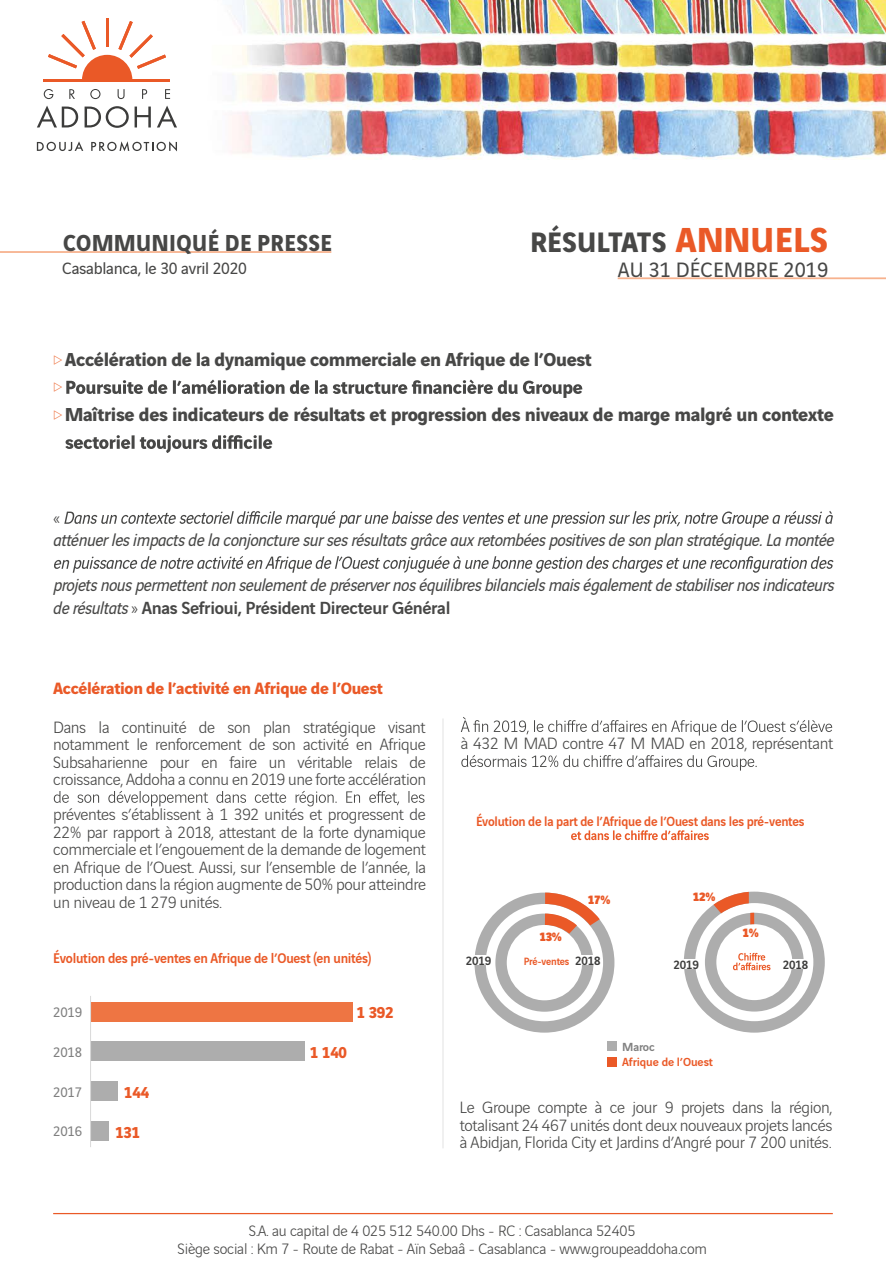
<style>
.page{position:relative;width:886px;height:1276px;background:#fff}
.page>*{position:absolute;margin:0;border:0;box-sizing:border-box;transform-origin:0 0}
.t1{font:700 30px "Vinci Sans";letter-spacing:.005em;color:#474746}
.t2{font:700 24.75px "Vinci Sans";letter-spacing:.02em;color:#474746;scale:.95 1}
.t3{font:22.25px "Vinci Sans";letter-spacing:.005em;color:#474746}
.t4{font:700 20px "Vinci Sans";letter-spacing:-.02em;color:#474746}
.t5{font:italic 18.75px/22.5px "Vinci Sans";letter-spacing:-.02em;color:#474746}
.t6{font:300 18.75px "Vinci Sans";color:#474746}
.t7{font:300 17.5px/17.5px "Vinci Sans";letter-spacing:-.02em;color:#474746;text-align:justify}
.t8{font:700 17.5px "Vinci Sans";letter-spacing:-.02em;color:#ea5927}
.t9{font:17.5px "Vinci Sans";letter-spacing:-.015em;color:#474746}
.t10{font:700 16.88px "Vinci Sans";color:#ea5927}
.t11{font:300 16.12px/17.9px "Vinci Sans";letter-spacing:-.015em;color:#474746;text-align:center}
.t12{font:500 15px "Vinci Sans";letter-spacing:-.02em;color:#ea5927;scale:.94 1}
.t13{font:14.75px "Vinci Sans";letter-spacing:-.01em;color:#808080}
.t14{font:500 14.38px "Vinci Sans";letter-spacing:-.02em;color:#ea5927;scale:.94 1}
.t15{font:500 12.88px "Vinci Sans";color:#3c3c3b}
.t16{font:900 12.88px "Vinci Sans";color:#ea5927}
.t17{font:500 12.5px "Vinci Sans";letter-spacing:-.01em;color:#ea5927}
.t18{font:500 12.5px "Vinci Sans";letter-spacing:-.01em;color:#808080}
.t19{font:500 11.25px "Vinci Sans";letter-spacing:-.02em;color:#ea5927;scale:.94 1}
.s1{font-size:37px;color:#ea5927}
.s2{font-weight:300;font-style:normal}
.s3{font-weight:500;font-style:normal}
.s4{font-size:12.88px;color:#3c3c3b}
</style>
<div class="page">
<img style="left:36px;top:0;width:850px;height:159px">
<svg style="left:64px;top:511px;width:769px;height:17px"></svg>
<svg style="left:54px;top:556px;width:779px;height:17px"></svg>
<svg style="left:461px;top:717px;width:371px;height:18px"></svg>
<svg style="left:461px;top:755px;width:296px;height:15px"></svg>
<svg style="left:54px;top:790px;width:370px;height:16px"></svg>
<hr style="left:0;top:251px;width:331px;height:2px;background:#f7b28e">
<hr style="left:618px;top:277px;width:268px;height:2px;background:#f7b28e">
<hr style="left:106px;top:19px;width:3px;height:28px;background:#ea5927">
<hr style="left:44px;top:79px;width:126px;height:3px;background:#ea5927">
<svg style="left:48px;top:21px;width:118px;height:58px"></svg>
<svg style="left:85px;top:106px;width:44px;height:22px"></svg>
<svg style="left:135px;top:107px;width:16px;height:20px"></svg>
<svg style="left:157px;top:106px;width:20px;height:21px"></svg>
<svg style="left:37px;top:106px;width:41px;height:21px"></svg>
<svg style="left:44px;top:89px;width:9px;height:10px"></svg>
<svg style="left:69px;top:89px;width:6px;height:10px"></svg>
<svg style="left:165px;top:89px;width:5px;height:10px"></svg>
<svg style="left:90px;top:89px;width:10px;height:10px"></svg>
<svg style="left:118px;top:89px;width:7px;height:10px"></svg>
<svg style="left:142px;top:89px;width:5px;height:10px"></svg>
<svg style="left:37px;top:141px;width:46px;height:10px"></svg>
<svg style="left:91px;top:141px;width:86px;height:10px"></svg>
<div style="left:91px;top:1081px;width:27px;height:20px;background:#adadad"></div>
<div style="left:91px;top:1041px;width:214px;height:20px;background:#adadad"></div>
<div style="left:91px;top:1121px;width:18px;height:19px;background:#adadad"></div>
<div style="left:91px;top:1001px;width:261px;height:20px;background:#ee7543"></div>
<hr style="left:90px;top:996px;width:1px;height:151px;background:#d9d9d9">
<svg style="left:571px;top:830px;width:138px;height:10px"></svg>
<div style="left:607px;top:1041px;width:9px;height:9px;background:#adadad"></div>
<div style="left:607px;top:1056px;width:9px;height:10px;background:#ea5927"></div>
<svg style="left:684px;top:891px;width:141px;height:141px"></svg>
<svg style="left:474px;top:892px;width:140px;height:140px"></svg>
<div style="left:575px;top:955px;width:26px;height:10px;background:#fff"></div>
<div style="left:466px;top:955px;width:25px;height:10px;background:#fff"></div>
<svg style="left:65px;top:435px;width:207px;height:18px"></svg>
<hr style="left:443px;top:718px;width:1px;height:430px;background:#e3e3e3">
<hr style="left:53px;top:1213px;width:780px;height:1px;background:#ea5927">
<svg style="left:66px;top:379px;width:516px;height:19px"></svg>
<h2 class="t2" style="left:63px;top:224px;width:284px">COMMUNIQUÉ DE PRESSE</h2>
<h1 class="t1" style="left:530px;top:218px;width:299px">RÉSULTATS <span class="s1">ANNUELS</span></h1>
<p class="t9" style="left:62px;top:255px;width:186px">Casablanca, le 30 avril 2020</p>
<p class="t3" style="left:618px;top:254px;width:212px">AU 31 DÉCEMBRE 2019</p>
<p class="t4" style="left:65px;top:344px;width:528px">Accélération de la dynamique commerciale en Afrique de l’Ouest</p>
<p class="t4" style="left:65px;top:399px;width:770px">Maîtrise des indicateurs de résultats et progression des niveaux de marge malgré un contexte</p>
<p class="t6" style="left:53px;top:504px;width:9px">«</p>
<p class="t5" style="left:53px;top:527px;width:782px">atténuer les impacts de la conjoncture sur ses résultats grâce aux retombées positives de son plan stratégique. La montée</p>
<p class="t5" style="left:53px;top:572px;width:782px">projets nous permettent non seulement de préserver nos équilibres bilanciels mais également de stabiliser nos indicateurs de résultats <span class="s2">»</span> <span class="s3">Anas Sefrioui, Président Directeur Général</span></p>
<p class="t8" style="left:53px;top:674px;width:331px">Accélération de l’activité en Afrique de l’Ouest</p>
<p class="t7" style="left:53px;top:717px;width:374px">Dans la continuité de son plan stratégique visant notamment le renforcement de son activité en Afrique Subsaharienne pour en faire un véritable relais de croissance, Addoha a connu en 2019 une forte accélération</p>
<p class="t7" style="left:53px;top:804px;width:374px">préventes s’établissent à 1 392 unités et progressent de 22% par rapport à 2018, attestant de la forte dynamique commerciale et l’engouement de la demande de logement en Afrique de l’Ouest. Aussi, sur l’ensemble de l’année, la production dans la région augmente de 50% pour atteindre un niveau de 1 279 unités.</p>
<p class="t12" style="left:53px;top:947px;width:340px">Évolution des pré-ventes en Afrique de l’Ouest (en unités)</p>
<p class="t13" style="left:53px;top:1001px;width:31px">2019</p>
<p class="t10" style="left:357px;top:999px;width:38px">1 392</p>
<p class="t13" style="left:53px;top:1041px;width:31px">2018</p>
<p class="t10" style="left:310px;top:1039px;width:38px">1 140</p>
<p class="t13" style="left:53px;top:1081px;width:31px">2017</p>
<p class="t10" style="left:124px;top:1078px;width:26px">144</p>
<p class="t13" style="left:53px;top:1120px;width:31px">2016</p>
<p class="t10" style="left:115px;top:1118px;width:26px">131</p>
<p class="t7" style="left:461px;top:733px;width:374px">à 432 M MAD contre 47 M MAD en 2018, représentant</p>
<p class="t14" style="left:476px;top:810px;width:351px">Évolution de la part de l’Afrique de l’Ouest dans les pré-ventes</p>
<p class="t16" style="left:588px;top:888px;width:24px">17%</p>
<p class="t16" style="left:693px;top:886px;width:24px">12%</p>
<p class="t16" style="left:539px;top:925px;width:24px">13%</p>
<p class="t16" style="left:742px;top:922px;width:18px">1%</p>
<p class="t15" style="left:466px;top:951px;width:27px">2019</p>
<p class="t19" style="left:524px;top:953px;width:83px">Pré-ventes <span class="s4">2018</span></p>
<p class="t15" style="left:673px;top:954px;width:27px">2019</p>
<p class="t15" style="left:783px;top:954px;width:27px">2018</p>
<p class="t18" style="left:622px;top:1037px;width:34px">Maroc</p>
<p class="t17" style="left:622px;top:1052px;width:92px">Afrique de l’Ouest</p>
<p class="t7" style="left:460px;top:1097px;width:374px">Le Groupe compte à ce jour 9 projets dans la région, totalisant 24 467 unités dont deux nouveaux projets lancés à Abidjan, Florida City et Jardins d’Angré pour 7 200 unités.</p>
<p class="t11" style="left:178px;top:1220px;width:531px">S.A. au capital de 4 025 512 540.00 Dhs - RC : Casablanca 52405<br>Siège social : Km 7 - Route de Rabat - Aïn Sebaâ - Casablanca - www.groupeaddoha.com</p>
</div>
